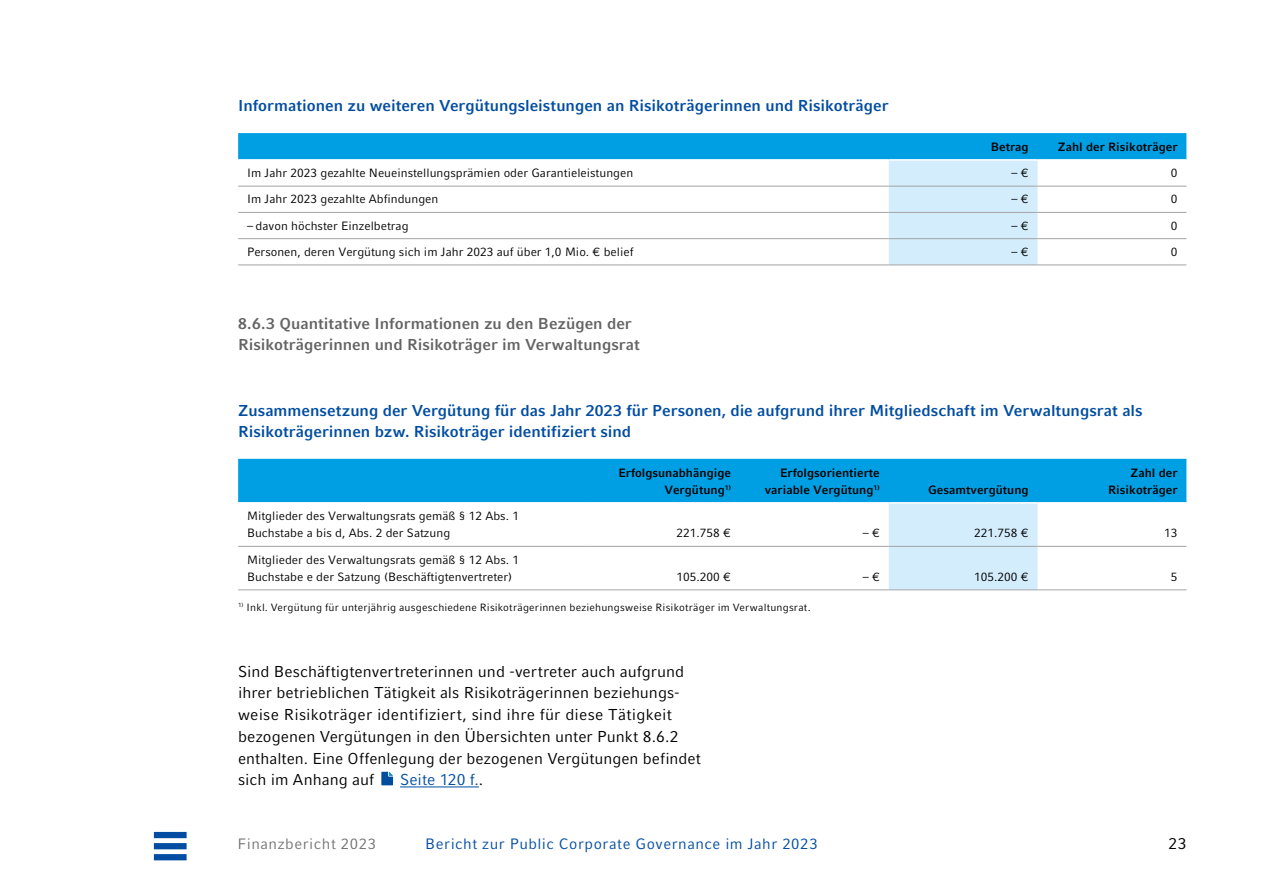
<style>
.page{position:relative;width:1263px;height:893px;background:#fff}
.page>*{position:absolute;margin:0;border:0;box-sizing:border-box;transform-origin:0 0}
.t1{font:15.75px/21.8px "Compatil Fact LT Pro";letter-spacing:.005em;color:#000}
.t2{font:700 15.75px/21.8px "Compatil Fact LT Pro";color:#024da1}
.t3{font:700 15.75px/21.8px "Compatil Fact LT Pro";color:#646464}
.t4{font:15.75px "Compatil Fact LT Pro";letter-spacing:.005em;color:#024da1}
.t5{font:15px "Compatil Fact LT Pro";letter-spacing:.035em;color:#024da1}
.t6{font:15px "Compatil Fact LT Pro";letter-spacing:.035em;color:#747474}
.t7{font:12px/17.2px "Compatil Fact LT Pro";color:#000}
.t8{font:700 12px/17.2px "Compatil Fact LT Pro";color:#000;text-align:right}
.t9{font:10.5px "Compatil Fact LT Pro";letter-spacing:.02em;color:#000}
.s1{color:#000}
</style>
<div class="page">
<svg style="left:238px;top:133px;width:948px;height:132px"></svg>
<hr style="left:238px;top:212px;width:651px;height:1px;background:#a4a4a4">
<hr style="left:889px;top:212px;width:148px;height:1px;background:#a4a4a4">
<hr style="left:1037px;top:212px;width:149px;height:1px;background:#a4a4a4">
<hr style="left:238px;top:238px;width:651px;height:1px;background:#a4a4a4">
<hr style="left:889px;top:238px;width:148px;height:1px;background:#a4a4a4">
<hr style="left:1037px;top:238px;width:149px;height:1px;background:#a4a4a4">
<hr style="left:238px;top:159px;width:651px;height:2px;background:#fff">
<hr style="left:889px;top:159px;width:148px;height:2px;background:#fff">
<hr style="left:1037px;top:159px;width:149px;height:2px;background:#fff">
<hr style="left:238px;top:186px;width:651px;height:1px;background:#a4a4a4">
<hr style="left:889px;top:186px;width:148px;height:1px;background:#a4a4a4">
<hr style="left:1037px;top:186px;width:149px;height:1px;background:#a4a4a4">
<hr style="left:238px;top:265px;width:651px;height:1px;background:#a4a4a4">
<hr style="left:889px;top:265px;width:148px;height:1px;background:#a4a4a4">
<hr style="left:1037px;top:265px;width:149px;height:1px;background:#a4a4a4">
<svg style="left:238px;top:459px;width:948px;height:131px"></svg>
<hr style="left:238px;top:546px;width:353px;height:1px;background:#a4a4a4">
<hr style="left:238px;top:590px;width:353px;height:1px;background:#a4a4a4">
<hr style="left:591px;top:546px;width:149px;height:1px;background:#a4a4a4">
<hr style="left:591px;top:590px;width:149px;height:1px;background:#a4a4a4">
<hr style="left:740px;top:546px;width:149px;height:1px;background:#a4a4a4">
<hr style="left:740px;top:590px;width:149px;height:1px;background:#a4a4a4">
<hr style="left:889px;top:546px;width:148px;height:1px;background:#a4a4a4">
<hr style="left:889px;top:590px;width:148px;height:1px;background:#a4a4a4">
<hr style="left:1037px;top:546px;width:149px;height:1px;background:#a4a4a4">
<hr style="left:1037px;top:590px;width:149px;height:1px;background:#a4a4a4">
<hr style="left:238px;top:502px;width:353px;height:2px;background:#fff">
<hr style="left:591px;top:502px;width:149px;height:2px;background:#fff">
<hr style="left:740px;top:502px;width:149px;height:2px;background:#fff">
<hr style="left:889px;top:502px;width:148px;height:2px;background:#fff">
<hr style="left:1037px;top:502px;width:149px;height:2px;background:#fff">
<hr style="left:400px;top:786px;width:79px;height:1px;background:#024da1">
<svg style="left:381px;top:772px;width:12px;height:13px"></svg>
<div style="left:154px;top:832px;width:33px;height:6px;background:#024da1"></div>
<div style="left:154px;top:854px;width:33px;height:6px;background:#024da1"></div>
<div style="left:154px;top:843px;width:33px;height:6px;background:#024da1"></div>
<h1 class="t2" style="left:238px;top:95px;width:652px">Informationen zu weiteren Vergütungsleistungen an Risikoträgerinnen und Risikoträger</h1>
<p class="t8" style="left:991px;top:138px;width:39px">Betrag</p>
<p class="t8" style="left:1058px;top:138px;width:121px">Zahl der Risikoträger</p>
<p class="t7" style="left:247px;top:164px;width:388px">Im Jahr 2023 gezahlte Neueinstellungsprämien oder Garantieleistungen</p>
<p class="t7" style="left:1011px;top:164px;width:19px">– €</p>
<p class="t7" style="left:1171px;top:164px;width:8px">0</p>
<p class="t7" style="left:247px;top:191px;width:193px">Im Jahr 2023 gezahlte Abfindungen</p>
<p class="t7" style="left:1011px;top:191px;width:19px">– €</p>
<p class="t7" style="left:1171px;top:191px;width:8px">0</p>
<p class="t7" style="left:247px;top:217px;width:163px">– davon höchster Einzelbetrag</p>
<p class="t7" style="left:1011px;top:217px;width:19px">– €</p>
<p class="t7" style="left:1171px;top:217px;width:8px">0</p>
<p class="t7" style="left:247px;top:243px;width:388px">Personen, deren Vergütung sich im Jahr 2023 auf über 1,0 Mio. € belief</p>
<p class="t7" style="left:1011px;top:243px;width:19px">– €</p>
<p class="t7" style="left:1171px;top:243px;width:8px">0</p>
<h1 class="t3" style="left:238px;top:312px;width:403px">8.6.3 Quantitative Informationen zu den Bezügen der<br>Risikoträgerinnen und Risikoträger im Verwaltungsrat</h1>
<h1 class="t2" style="left:238px;top:399px;width:906px">Zusammensetzung der Vergütung für das Jahr 2023 für Personen, die aufgrund ihrer Mitgliedschaft im Verwaltungsrat als<br>Risikoträgerinnen bzw. Risikoträger identifiziert sind</h1>
<p class="t8" style="left:618px;top:464px;width:114px">Erfolgsunabhängige<br>Vergütung<sup>1)</sup></p>
<p class="t8" style="left:765px;top:464px;width:116px">Erfolgsorientierte variable Vergütung<sup>1)</sup></p>
<p class="t8" style="left:1108px;top:464px;width:71px">Zahl der<br>Risikoträger</p>
<p class="t8" style="left:928px;top:481px;width:102px">Gesamtvergütung</p>
<p class="t7" style="left:247px;top:507px;width:274px">Mitglieder des Verwaltungsrats gemäß § 12 Abs. 1<br>Buchstabe a bis d, Abs. 2 der Satzung</p>
<p class="t7" style="left:676px;top:525px;width:56px">221.758 €</p>
<p class="t7" style="left:863px;top:525px;width:19px">– €</p>
<p class="t7" style="left:974px;top:525px;width:56px">221.758 €</p>
<p class="t7" style="left:1164px;top:525px;width:15px">13</p>
<p class="t7" style="left:247px;top:551px;width:274px">Mitglieder des Verwaltungsrats gemäß § 12 Abs. 1<br>Buchstabe e der Satzung (Beschäftigtenvertreter)</p>
<p class="t7" style="left:676px;top:568px;width:56px">105.200 €</p>
<p class="t7" style="left:863px;top:568px;width:19px">– €</p>
<p class="t7" style="left:974px;top:568px;width:56px">105.200 €</p>
<p class="t7" style="left:1171px;top:568px;width:8px">5</p>
<p class="t9" style="left:238px;top:601px;width:574px"><sup>1)</sup> Inkl. Vergütung für unterjährig ausgeschiedene Risikoträgerinnen beziehungsweise Risikoträger im Verwaltungsrat.</p>
<p class="t1" style="left:238px;top:660px;width:464px">Sind Beschäftigtenvertreterinnen und -vertreter auch aufgrund ihrer betrieblichen Tätigkeit als Risikoträgerinnen beziehungs&shy;weise Risikoträger identifiziert, sind ihre für diese Tätigkeit bezogenen Vergütungen in den Übersichten unter Punkt 8.6.2 enthalten. Eine Offenlegung der bezogenen Vergütungen befindet sich im Anhang auf</p>
<h1 class="t4" style="left:400px;top:771px;width:85px">Seite 120 f.<span class="s1">.</span></h1>
<p class="t6" style="left:238px;top:835px;width:140px">Finanzbericht 2023</p>
<p class="t5" style="left:425px;top:835px;width:394px">Bericht zur Public Corporate Governance im Jahr 2023</p>
<h1 class="t1" style="left:1168px;top:832px;width:19px">23</h1>
</div>
